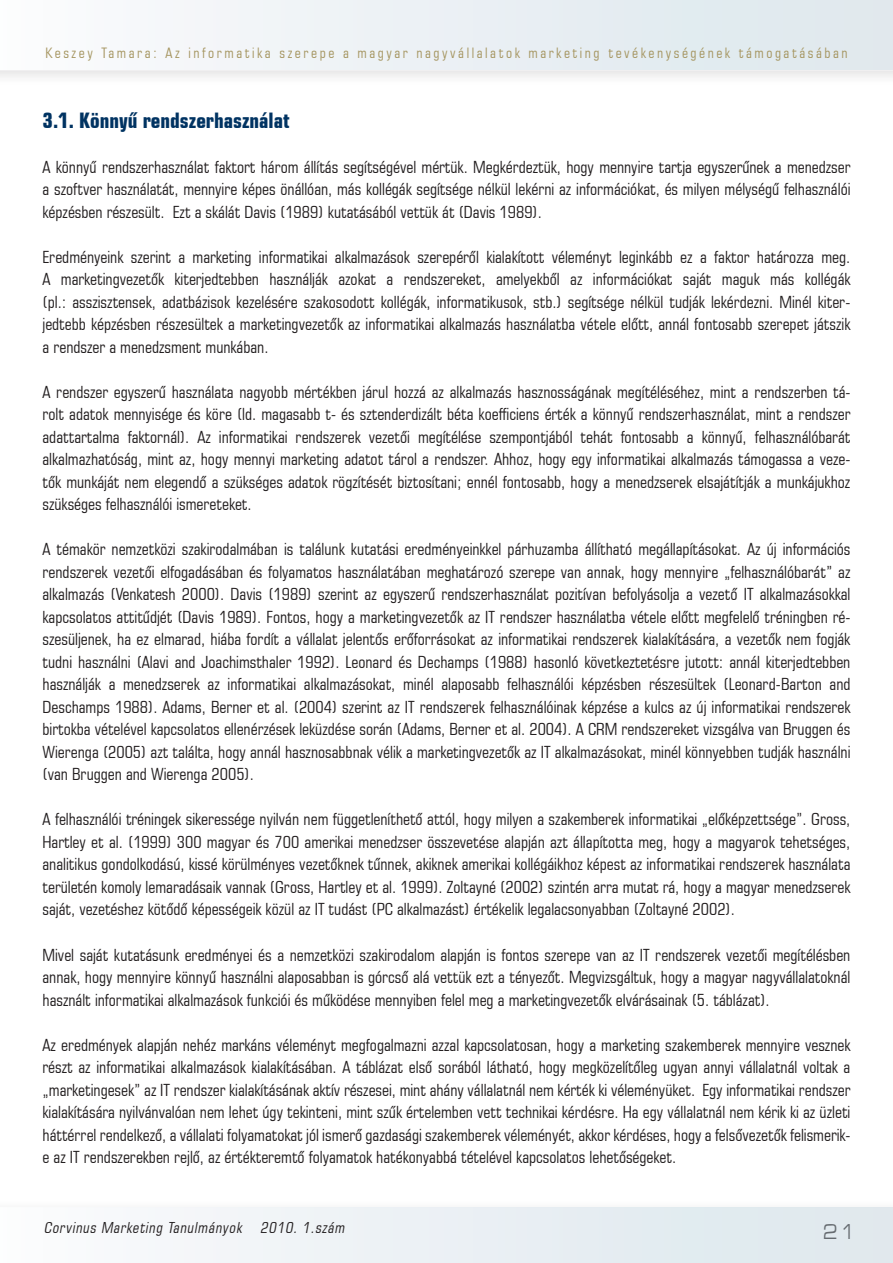
<style>
.page{position:relative;width:893px;height:1263px;background:#fff}
.page>*{position:absolute;margin:0;border:0;box-sizing:border-box;transform-origin:0 0}
.t1{font:22.2px "Eurostile Xtd PFL Normal";color:#747578;scale:.75 1}
.t2{font:21px "Square 721 Cn PFL Bold";color:#003362}
.t3{font:16.5px/22.5px "Square 721 Cn PFL Normal";color:#231f20;text-align:justify}
.t4{font:italic 15px "Square 721 Cn PFL Normal";color:#231f20}
.t5{font:14.25px "Square 721 Cn PFL Normal";letter-spacing:.18em;color:#a59560}
</style>
<div class="page">
<div style="left:0;top:70px;width:893px;height:7px;background:#f0eff0"></div>
<div style="left:0;top:0;width:893px;height:70px;background:linear-gradient(to right,#fbfbfd,#dde7ec)"></div>
<div style="left:0;top:1207px;width:893px;height:56px;background:linear-gradient(to right,#fbfbfd,#dde7ec)"></div>
<p class="t5" style="left:45px;top:44px;width:804px">Keszey Tamara: Az informatika szerepe a magyar nagyvállalatok marketing tevékenységének támogatásában</p>
<p class="t2" style="left:43px;top:108px;width:249px">3.1. Könnyű rendszerhasználat</p>
<p class="t3" style="left:43px;top:156px;width:809px">A könnyű rendszerhasználat faktort három állítás segítségével mértük. Megkérdeztük, hogy mennyire tartja egyszerűnek a menedzser a szoftver használatát, mennyire képes önállóan, más kollégák segítsége nélkül lekérni az információkat, és milyen mélységű felhasználói képzésben részesült. Ezt a skálát Davis (1989) kutatásából vettük át (Davis 1989).</p>
<p class="t3" style="left:43px;top:246px;width:809px">Eredményeink szerint a marketing informatikai alkalmazások szerepéről kialakított véleményt leginkább ez a faktor határozza meg.<br>A marketingvezetők kiterjedtebben használják azokat a rendszereket, amelyekből az információkat saját maguk más kollégák (pl.: asszisztensek, adatbázisok kezelésére szakosodott kollégák, informatikusok, stb.) segítsége nélkül tudják lekérdezni. Minél kiter&shy;jedtebb képzésben részesültek a marketingvezetők az informatikai alkalmazás használatba vétele előtt, annál fontosabb szerepet játszik a rendszer a menedzsment munkában.</p>
<p class="t3" style="left:43px;top:381px;width:809px">A rendszer egyszerű használata nagyobb mértékben járul hozzá az alkalmazás hasznosságának megítéléséhez, mint a rendszerben tá&shy;rolt adatok mennyisége és köre (ld. magasabb t- és sztenderdizált béta koefficiens érték a könnyű rendszerhasználat, mint a rendszer adattartalma faktornál). Az informatikai rendszerek vezetői megítélése szempontjából tehát fontosabb a könnyű, felhasználóbarát alkalmazhatóság, mint az, hogy mennyi marketing adatot tárol a rendszer. Ahhoz, hogy egy informatikai alkalmazás támogassa a veze&shy;tők munkáját nem elegendő a szükséges adatok rögzítését biztosítani; ennél fontosabb, hogy a menedzserek elsajátítják a munkájukhoz szükséges felhasználói ismereteket.</p>
<p class="t3" style="left:43px;top:538px;width:809px">A témakör nemzetközi szakirodalmában is találunk kutatási eredményeinkkel párhuzamba állítható megállapításokat. Az új információs rendszerek vezetői elfogadásában és folyamatos használatában meghatározó szerepe van annak, hogy mennyire „felhasználóbarát” az alkalmazás (Venkatesh 2000). Davis (1989) szerint az egyszerű rendszerhasználat pozitívan befolyásolja a vezető IT alkalmazásokkal kapcsolatos attitűdjét (Davis 1989). Fontos, hogy a marketingvezetők az IT rendszer használatba vétele előtt megfelelő tréningben ré&shy;szesüljenek, ha ez elmarad, hiába fordít a vállalat jelentős erőforrásokat az informatikai rendszerek kialakítására, a vezetők nem fogják tudni használni (Alavi and Joachimsthaler 1992). Leonard és Dechamps (1988) hasonló következtetésre jutott: annál kiterjedtebben használják a menedzserek az informatikai alkalmazásokat, minél alaposabb felhasználói képzésben részesültek (Leonard-Barton and Deschamps 1988). Adams, Berner et al. (2004) szerint az IT rendszerek felhasználóinak képzése a kulcs az új informatikai rendszerek birtokba vételével kapcsolatos ellenérzések leküzdése során (Adams, Berner et al. 2004). A CRM rendszereket vizsgálva van Bruggen és Wierenga (2005) azt találta, hogy annál hasznosabbnak vélik a marketingvezetők az IT alkalmazásokat, minél könnyebben tudják használni (van Bruggen and Wierenga 2005).</p>
<p class="t3" style="left:43px;top:808px;width:809px">A felhasználói tréningek sikeressége nyilván nem függetleníthető attól, hogy milyen a szakemberek informatikai „előképzettsége”. Gross, Hartley et al. (1999) 300 magyar és 700 amerikai menedzser összevetése alapján azt állapította meg, hogy a magyarok tehetséges, analitikus gondolkodású, kissé körülményes vezetőknek tűnnek, akiknek amerikai kollégáikhoz képest az informatikai rendszerek használata területén komoly lemaradásaik vannak (Gross, Hartley et al. 1999). Zoltayné (2002) szintén arra mutat rá, hogy a magyar menedzserek saját, vezetéshez kötődő képességeik közül az IT tudást (PC alkalmazást) értékelik legalacsonyabban (Zoltayné 2002).</p>
<p class="t3" style="left:43px;top:943px;width:809px">Mivel saját kutatásunk eredményei és a nemzetközi szakirodalom alapján is fontos szerepe van az IT rendszerek vezetői megítélésben annak, hogy mennyire könnyű használni alaposabban is górcső alá vettük ezt a tényezőt. Megvizsgáltuk, hogy a magyar nagyvállalatoknál használt informatikai alkalmazások funkciói és működése mennyiben felel meg a marketingvezetők elvárásainak (5. táblázat).</p>
<p class="t3" style="left:43px;top:1033px;width:809px">Az eredmények alapján nehéz markáns véleményt megfogalmazni azzal kapcsolatosan, hogy a marketing szakemberek mennyire vesznek részt az informatikai alkalmazások kialakításában. A táblázat első sorából látható, hogy megközelítőleg ugyan annyi vállalatnál voltak a „marketingesek” az IT rendszer kialakításának aktív részesei, mint ahány vállalatnál nem kérték ki véleményüket. Egy informatikai rendszer kialakítására nyilvánvalóan nem lehet úgy tekinteni, mint szűk értelemben vett technikai kérdésre. Ha egy vállalatnál nem kérik ki az üzleti háttérrel rendelkező, a vállalati folyamatokat jól ismerő gazdasági szakemberek véleményét, akkor kérdéses, hogy a felsővezetők felismerik&shy;e az IT rendszerekben rejlő, az értékteremtő folyamatok hatékonyabbá tételével kapcsolatos lehetőségeket.</p>
<p class="t4" style="left:44px;top:1218px;width:305px">Corvinus Marketing Tanulmányok 2010. 1.szám</p>
<h1 class="t1" style="left:823px;top:1220px;width:44px">2 1</h1>
</div>
